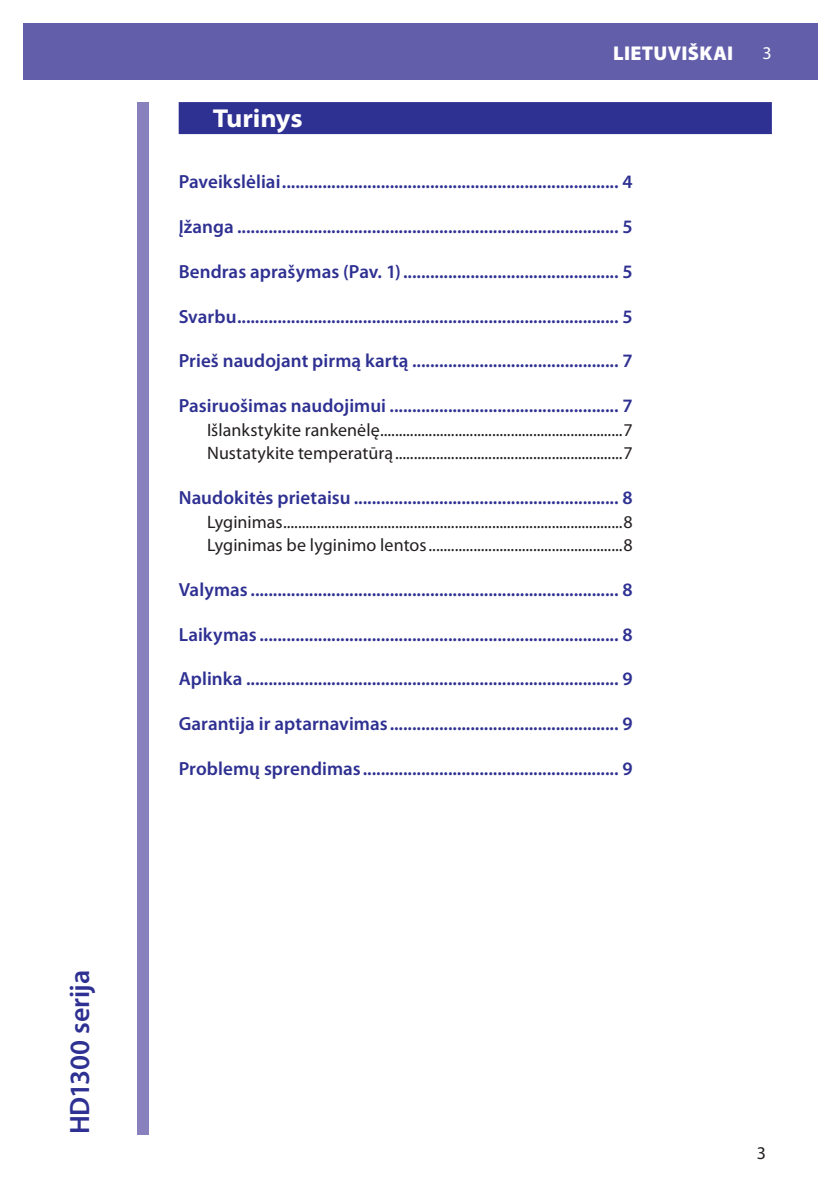
<style>
.page{position:relative;width:840px;height:1191px;background:#fff}
.page>*{position:absolute;margin:0;border:0;box-sizing:border-box;transform-origin:0 0}
.PARASTS{font:600 28px "Myriad Pro";letter-spacing:-.01em;color:#2e3092}
.VIRSRAKSTS{font:700 semi-expanded 26px "Myriad Pro";letter-spacing:-.015em;color:#fff}
.t1{font:900 20px "Myriad Pro";letter-spacing:.015em;color:#fff}
.saturs_bolds{font:600 19px "Myriad Pro";letter-spacing:.005em;color:#2e3092}
.saturs_turp{font:18px "Myriad Pro";color:#231f20}
.t2{font:18px "Myriad Pro";color:#fff}
</style>
<div class="page">
<div style="left:23px;top:23px;width:793px;height:56px;background:#625ea9"></div>
<div style="left:137px;top:102px;width:12px;height:1032px;background:#8781bd"></div>
<div style="left:178px;top:102px;width:593px;height:32px;background:#2e3092"></div>
<p class="PARASTS" style="left:62px;top:1134px;width:166px;rotate:-90deg">HD1300 serija</p>
<p class="VIRSRAKSTS" style="left:213px;top:103px;width:91px">Turinys</p>
<p class="t1" style="left:613px;top:42px;width:121px">LIETUVIŠKAI</p>
<p class="t2" style="left:762px;top:42px;width:11px">3</p>
<p class="saturs_bolds" style="left:178px;top:170px;width:455px">Paveikslėliai........................................................................... 4</p>
<p class="saturs_bolds" style="left:178px;top:215px;width:455px">Įžanga ..................................................................................... 5</p>
<p class="saturs_bolds" style="left:178px;top:259px;width:455px">Bendras aprašymas (Pav. 1)................................................ 5</p>
<p class="saturs_bolds" style="left:178px;top:304px;width:455px">Svarbu..................................................................................... 5</p>
<p class="saturs_bolds" style="left:178px;top:349px;width:455px">Prieš naudojant pirmą kartą .............................................. 7</p>
<p class="saturs_bolds" style="left:178px;top:393px;width:455px">Pasiruošimas naudojimui ................................................... 7</p>
<p class="saturs_turp" style="left:207px;top:418px;width:427px">Išlankstykite rankenėlę.................................................................7</p>
<p class="saturs_turp" style="left:207px;top:442px;width:427px">Nustatykite temperatūrą.............................................................7</p>
<p class="saturs_bolds" style="left:178px;top:485px;width:455px">Naudokitės prietaisu ........................................................... 8</p>
<p class="saturs_turp" style="left:207px;top:510px;width:427px">Lyginimas...........................................................................................8</p>
<p class="saturs_turp" style="left:207px;top:534px;width:427px">Lyginimas be lyginimo lentos....................................................8</p>
<p class="saturs_bolds" style="left:178px;top:577px;width:455px">Valymas .................................................................................. 8</p>
<p class="saturs_bolds" style="left:178px;top:622px;width:455px">Laikymas ................................................................................ 8</p>
<p class="saturs_bolds" style="left:178px;top:667px;width:455px">Aplinka ................................................................................... 9</p>
<p class="saturs_bolds" style="left:178px;top:711px;width:455px">Garantija ir aptarnavimas................................................... 9</p>
<p class="saturs_bolds" style="left:178px;top:756px;width:455px">Problemų sprendimas......................................................... 9</p>
<p class="saturs_turp" style="left:756px;top:1142px;width:11px">3</p>
</div>
